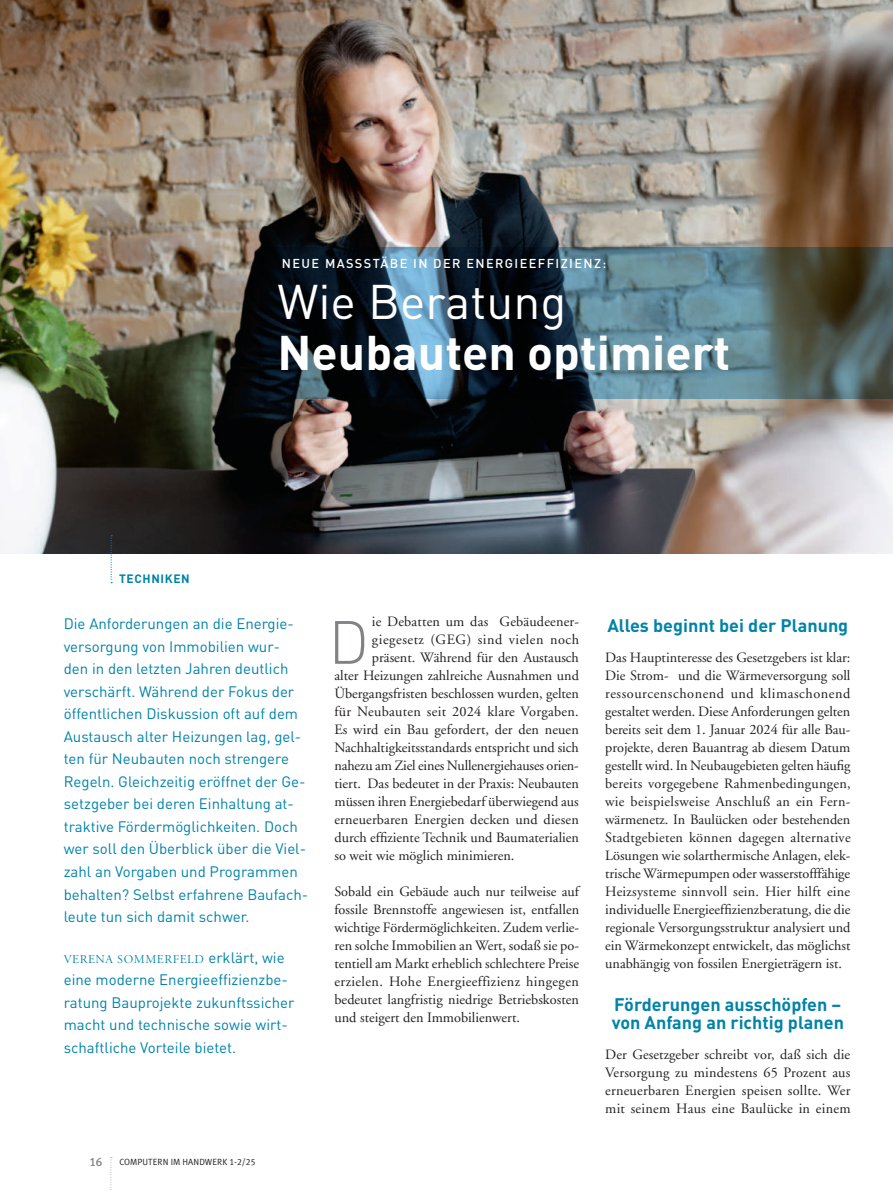
<style>
.page{position:relative;width:893px;height:1191px;background:#fff}
.page>*{position:absolute;margin:0;border:0;box-sizing:border-box;transform-origin:0 0}
.t1{font:300 60px "DINOT";color:#808285}
.t2{font:700 48px "DINOT";color:#fff}
.t3{font:48px "DINOT";color:#fff}
.t4{font:700 18px/18px "DINOT";color:#0083a9}
.t5{font:15px/22.5px "DINOT";color:#0083a9}
.t6{font:14.25px/18px "Adobe Garamond LT";color:#231f20;text-align:justify}
.t7{font:14.25px "Adobe Garamond LT";letter-spacing:.02em;color:#231f20}
.t8{font:14.25px "Adobe Garamond LT";letter-spacing:.04em;color:#231f20}
.t9{font:500 12.75px "DINOT";letter-spacing:.11em;color:#fff}
.t10{font:12px "Adobe Garamond LT Titling";letter-spacing:.05em;color:#0083a9}
.t11{font:700 12px "DINOT";letter-spacing:.05em;color:#0083a9}
.t12{font:12px "Meta Plus Medium Caps";color:#808285}
.t13{font:9px "Meta Plus Normal Caps";color:#231f20}
.s1{font-family:"DINOT";font-size:15px}
</style>
<div class="page">
<img style="left:0;top:0;width:893px;height:553px">
<svg style="left:110px;top:1157px;width:2px;height:33px"></svg>
<svg style="left:111px;top:535px;width:1px;height:48px"></svg>
<svg style="left:259px;top:247px;width:634px;height:151px;background:#384f57"></svg>
<p class="t11" style="left:119px;top:571px;width:72px">TECHNIKEN</p>
<p class="t9" style="left:282px;top:257px;width:326px">NEUE MASSSTÄBE IN DER ENERGIEEFFIZIENZ:</p>
<h2 class="t3" style="left:277px;top:277px;width:290px">Wie Beratung</h2>
<h2 class="t2" style="left:277px;top:326px;width:454px">Neubauten optimiert</h2>
<p class="t5" style="left:64px;top:613px;width:246px">Die Anforderungen an die Energie&shy;versorgung von Immobilien wur&shy;den in den letzten Jahren deutlich verschärft. Während der Fokus der öffentlichen Diskussion oft auf dem Austausch alter Heizungen lag, gel&shy;ten für Neubauten noch strengere Regeln. Gleichzeitig eröffnet der Ge&shy;setzgeber bei deren Einhaltung at&shy;traktive Fördermöglichkeiten. Doch wer soll den Überblick über die Viel&shy;zahl an Vorgaben und Programmen behalten? Selbst erfahrene Baufach&shy;leute tun sich damit schwer.</p>
<p class="t10" style="left:64px;top:952px;width:222px">VERENA SOMMERFELD <span class="s1">erklärt, wie</span></p>
<p class="t5" style="left:64px;top:969px;width:232px">eine moderne Energieeffizienzbe&shy;ratung Bauprojekte zukunftssicher macht und technische sowie wirt&shy;schaftliche Vorteile bietet.</p>
<p class="t12" style="left:90px;top:1154px;width:14px">16</p>
<p class="t13" style="left:119px;top:1158px;width:138px">COMPUTERN IM HANDWERK 1-2/25</p>
<p class="t6" style="left:372px;top:613px;width:209px">ie Debatten um das Gebäudeener-</p>
<p class="t8" style="left:372px;top:632px;width:209px">giegesetz (GEG) sind vielen noch</p>
<p class="t6" style="left:372px;top:649px;width:208px">präsent. Während für den Austausch</p>
<p class="t6" style="left:334px;top:667px;width:246px">alter Heizungen zahlreiche Ausnahmen und</p>
<p class="t6" style="left:334px;top:685px;width:246px">Übergangsfristen beschlossen wurden, gelten</p>
<p class="t7" style="left:334px;top:704px;width:246px">für Neubauten seit 2024 klare Vorgaben.</p>
<p class="t6" style="left:334px;top:721px;width:246px">Es wird ein Bau gefordert, der den neuen</p>
<p class="t6" style="left:334px;top:739px;width:246px">Nachhaltigkeitsstandards entspricht und sich</p>
<p class="t6" style="left:334px;top:757px;width:246px">nahezu am Ziel eines Nullenergiehauses orien-</p>
<p class="t6" style="left:334px;top:775px;width:246px">tiert. Das bedeutet in der Praxis: Neubauten</p>
<p class="t6" style="left:334px;top:793px;width:246px">müssen ihren Energiebedarf überwiegend aus</p>
<p class="t6" style="left:334px;top:811px;width:246px">erneuerbaren Energien decken und diesen</p>
<p class="t6" style="left:334px;top:829px;width:246px">durch effiziente Technik und Baumaterialien</p>
<p class="t6" style="left:334px;top:847px;width:182px">so weit wie möglich minimieren.</p>
<p class="t6" style="left:334px;top:883px;width:246px">Sobald ein Gebäude auch nur teilweise auf fossile Brennstoffe angewiesen ist, entfallen wichtige Fördermöglichkeiten. Zudem verlie&shy;ren solche Immobilien an Wert, sodaß sie po&shy;tentiell am Markt erheblich schlechtere Preise erzielen. Hohe Energieeffizienz hingegen bedeutet langfristig niedrige Betriebskosten und steigert den Immobilienwert.</p>
<h1 class="t1" style="left:328px;top:608px;width:42px">D</h1>
<p class="t4" style="left:607px;top:617px;width:242px">Alles beginnt bei der Planung</p>
<p class="t6" style="left:605px;top:649px;width:247px">Das Hauptinteresse des Gesetzgebers ist klar:<br>Die Strom- und die Wärmeversorgung soll ressourcenschonend und klimaschonend gestaltet werden. Diese Anforderungen gelten bereits seit dem 1. Januar 2024 für alle Bau&shy;projekte, deren Bauantrag ab diesem Datum gestellt wird. In Neubaugebieten gelten häufig bereits vorgegebene Rahmenbedingungen, wie beispielsweise Anschluß an ein Fern&shy;wärmenetz. In Baulücken oder bestehenden Stadtgebieten können dagegen alternative Lösungen wie solarthermische Anlagen, elek&shy;trische Wärmepumpen oder wasserstofffähige Heizsysteme sinnvoll sein. Hier hilft eine individuelle Energieeffizienzberatung, die die regionale Versorgungsstruktur analysiert und ein Wärmekonzept entwickelt, das möglichst unabhängig von fossilen Energieträgern ist.</p>
<p class="t4" style="left:612px;top:995px;width:234px">Förderungen ausschöpfen – von Anfang an richtig planen</p>
<p class="t6" style="left:605px;top:1045px;width:247px">Der Gesetzgeber schreibt vor, daß sich die Versorgung zu mindestens 65 Prozent aus erneuerbaren Energien speisen sollte. Wer mit seinem Haus eine Baulücke in einem</p>
</div>
